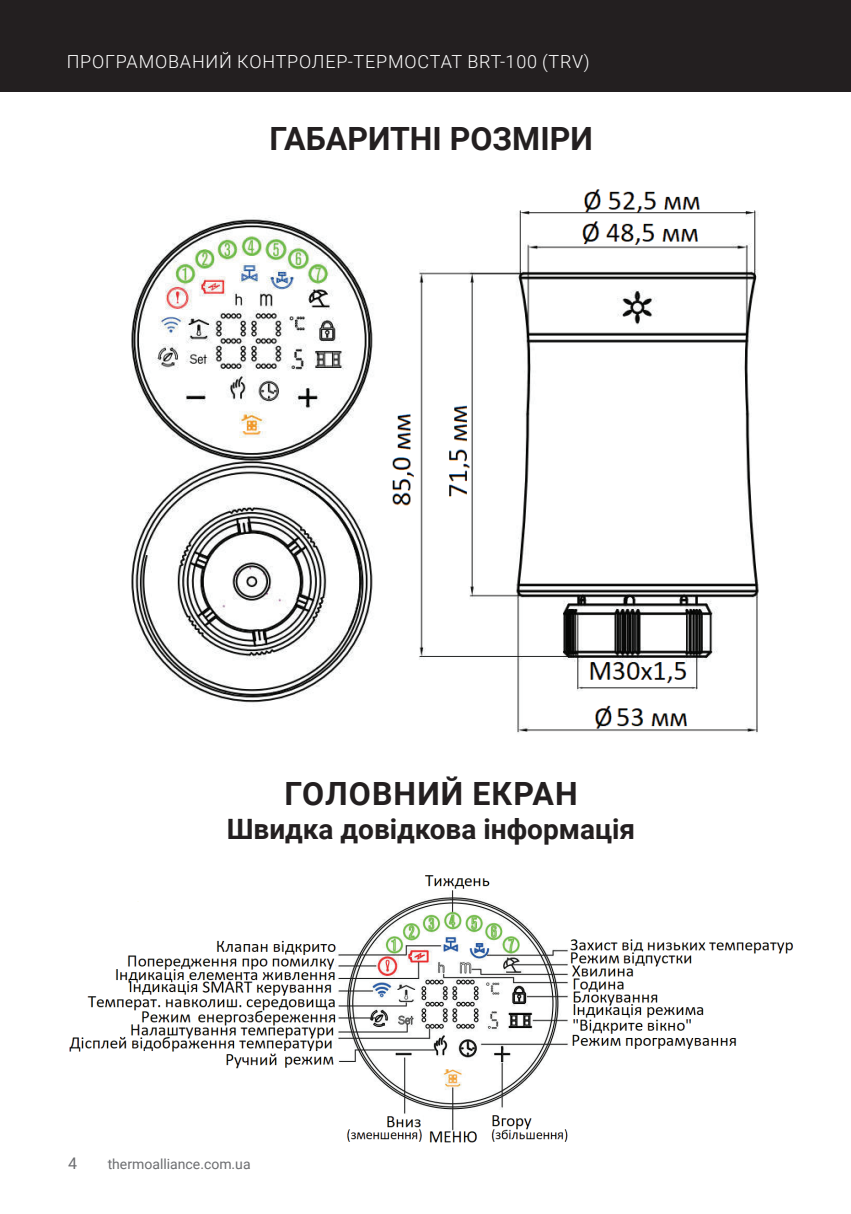
<style>
.page{position:relative;width:851px;height:1214px;background:#fff}
.page>*{position:absolute;margin:0;border:0;box-sizing:border-box;transform-origin:0 0}
.t1{font:700 32px "Roboto";color:#231f20}
.t2{font:700 32px "Roboto";letter-spacing:.035em;color:#231f20}
.t3{font:700 28px "Roboto";color:#231f20}
.t4{font:300 18px "Roboto";letter-spacing:.045em;color:#fff}
.t5{font:16px "Roboto";color:#6c6d70}
.t6{font:14px "Roboto";color:#6c6d70}
</style>
<div class="page">
<div style="left:0;top:0;width:850px;height:91px;background:#231f20"></div>
<img style="left:131px;top:189px;width:628px;height:544px">
<img style="left:69px;top:875px;width:725px;height:268px">
<p class="t4" style="left:67px;top:49px;width:524px">ПРОГРАМОВАНИЙ КОНТРОЛЕР-ТЕРМОСТАТ BRT-100 (TRV)</p>
<h1 class="t1" style="left:269px;top:116px;width:324px">ГАБАРИТНІ РОЗМІРИ</h1>
<h1 class="t2" style="left:284px;top:771px;width:295px">ГОЛОВНИЙ ЕКРАН</h1>
<h2 class="t3" style="left:227px;top:809px;width:410px">Швидка довідкова інформація</h2>
<p class="t5" style="left:68px;top:1152px;width:10px">4</p>
<p class="t6" style="left:108px;top:1154px;width:144px">thermoalliance.com.ua</p>
</div>
